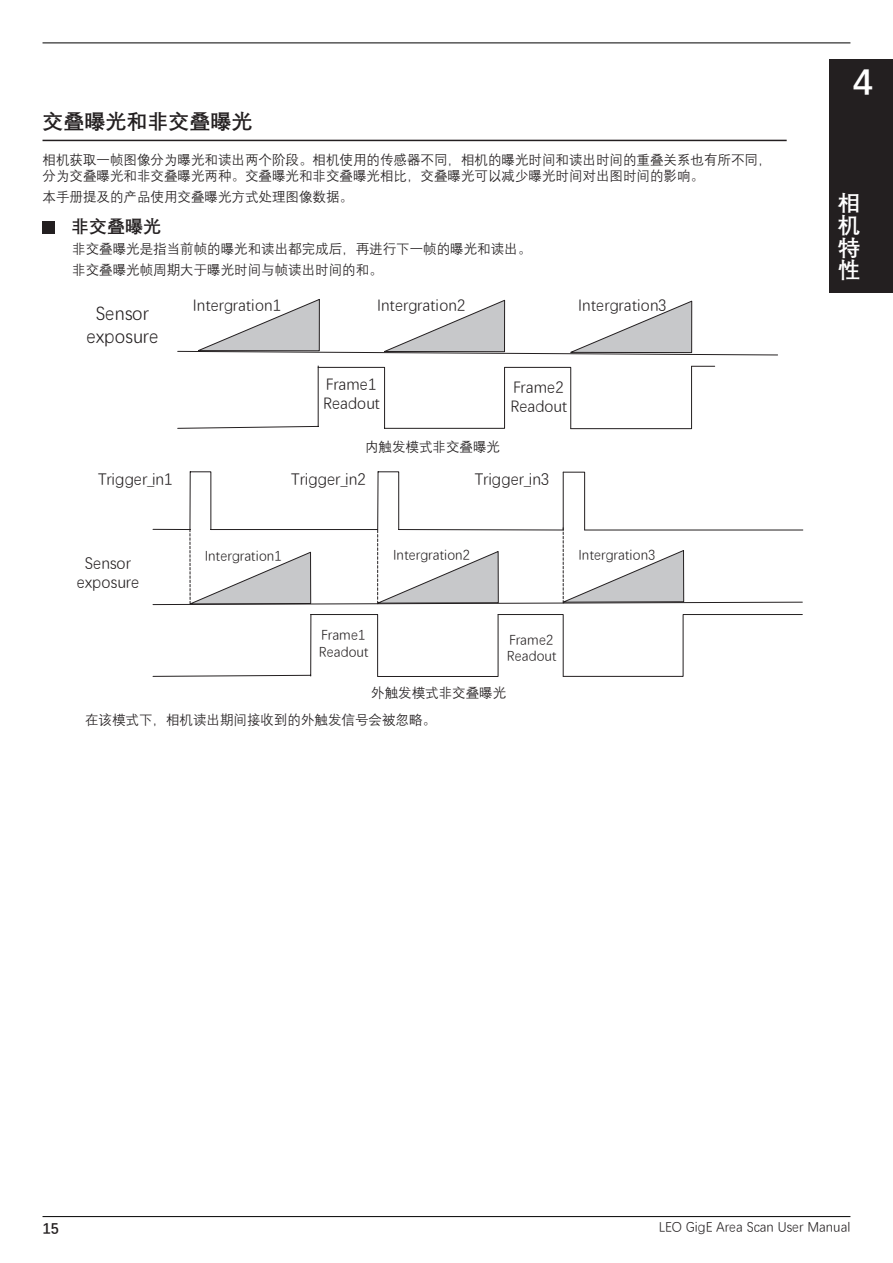
<style>
.page{position:relative;width:893px;height:1263px;background:#fff}
.page>*{position:absolute;margin:0;border:0;box-sizing:border-box;transform-origin:0 0}
.t1{font:700 36px "Deng Xian";color:#fff}
.t2{font:700 22.5px/22.5px "Deng Xian";color:#fff;text-align:justify}
.t3{font:700 21px "Deng Xian";color:#231f20}
.t4{font:18.45px/22.2px "Deng Xian";color:#231f20;text-align:center}
.t5{font:700 18px "Deng Xian";color:#231f20}
.t6{font:16.2px "Deng Xian";color:#231f20}
.t7{font:16.05px/19.4px "Deng Xian";color:#231f20;text-align:center}
.t8{font:15.9px/19px "Deng Xian";color:#231f20}
.t9{font:700 15px "Deng Xian";color:#231f20}
.t10{font:13.8px/16.6px "Deng Xian";color:#231f20}
.t11{font:13.5px/16.2px "Deng Xian";color:#231f20}
</style>
<div class="page">
<hr style="left:43px;top:43px;width:807px;height:1px;background:#000">
<hr style="left:43px;top:1216px;width:807px;height:1px;background:#000">
<div style="left:829px;top:60px;width:64px;height:233px;background:#231f20"></div>
<hr style="left:43px;top:140px;width:744px;height:1px;background:#231f20">
<div style="left:43px;top:221px;width:12px;height:13px;background:#231f20"></div>
<svg style="left:177px;top:299px;width:601px;height:130px"></svg>
<svg style="left:153px;top:605px;width:650px;height:72px"></svg>
<svg style="left:498px;top:614px;width:65px;height:63px"></svg>
<svg style="left:153px;top:471px;width:650px;height:134px"></svg>
<p class="t3" style="left:43px;top:107px;width:211px">交叠曝光和非交叠曝光</p>
<p class="t11" style="left:43px;top:151px;width:730px">相机获取一帧图像分为曝光和读出两个阶段。相机使用的传感器不同，相机的曝光时间和读出时间的重叠关系也有所不同，分为交叠曝光和非交叠曝光两种。交叠曝光和非交叠曝光相比，交叠曝光可以减少曝光时间对出图时间的影响。</p>
<p class="t11" style="left:43px;top:188px;width:312px">本手册提及的产品使用交叠曝光方式处理图像数据。</p>
<p class="t11" style="left:72px;top:241px;width:460px">非交叠曝光是指当前帧的曝光和读出都完成后，再进行下一帧的曝光和读出。</p>
<p class="t11" style="left:72px;top:261px;width:312px">非交叠曝光帧周期大于曝光时间与帧读出时间的和。</p>
<p class="t5" style="left:71px;top:215px;width:91px">非交叠曝光</p>
<h3 class="t4" style="left:87px;top:302px;width:74px">Sensor exposure</h3>
<p class="t6" style="left:98px;top:469px;width:76px">Trigger_in1</p>
<p class="t8" style="left:193px;top:295px;width:90px">Intergration1</p>
<p class="t8" style="left:377px;top:295px;width:90px">Intergration2</p>
<p class="t8" style="left:578px;top:295px;width:90px">Intergration3</p>
<p class="t8" style="left:323px;top:374px;width:58px">Frame1<br>Readout</p>
<p class="t8" style="left:510px;top:377px;width:58px">Frame2<br>Readout</p>
<p class="t11" style="left:365px;top:438px;width:137px">内触发模式非交叠曝光</p>
<p class="t6" style="left:291px;top:469px;width:76px">Trigger_in2</p>
<p class="t6" style="left:475px;top:469px;width:76px">Trigger_in3</p>
<p class="t7" style="left:77px;top:552px;width:64px">Sensor exposure</p>
<p class="t10" style="left:205px;top:546px;width:78px">Intergration1</p>
<p class="t10" style="left:393px;top:546px;width:78px">Intergration2</p>
<p class="t10" style="left:578px;top:546px;width:78px">Intergration3</p>
<p class="t10" style="left:319px;top:626px;width:51px">Frame1<br>Readout</p>
<p class="t10" style="left:507px;top:630px;width:51px">Frame2<br>Readout</p>
<p class="t11" style="left:371px;top:684px;width:137px">外触发模式非交叠曝光</p>
<p class="t11" style="left:85px;top:711px;width:352px">在该模式下，相机读出期间接收到的外触发信号会被忽略。</p>
<h1 class="t1" style="left:853px;top:58px;width:21px">4</h1>
<h2 class="t2" style="left:838px;top:190px;width:23px">相机特性</h2>
<p class="t9" style="left:43px;top:1218px;width:18px">15</p>
<p class="t11" style="left:659px;top:1218px;width:193px">LEO GigE Area Scan User Manual</p>
</div>
